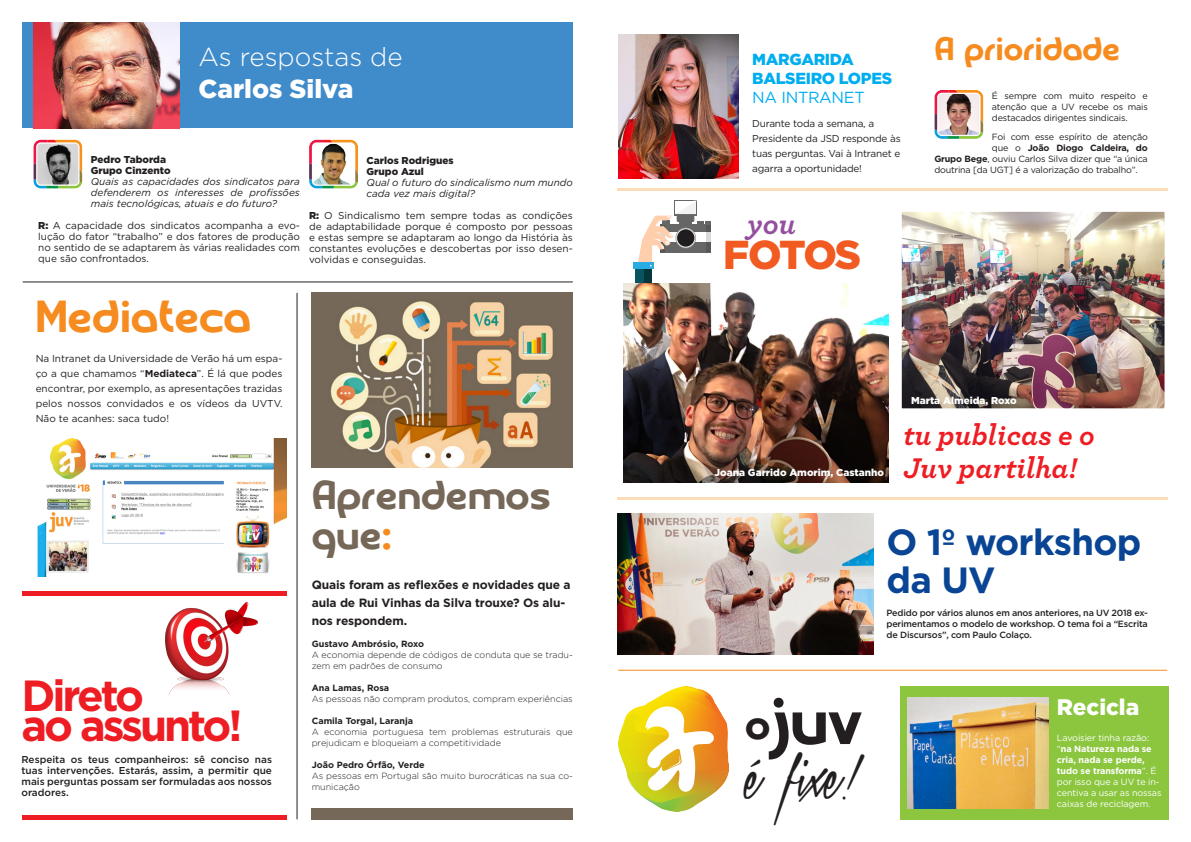
<style>
.page{position:relative;width:1191px;height:842px;background:#fff}
.page>*{position:absolute;margin:0;border:0;box-sizing:border-box;transform-origin:0 0}
.TEXTO{font:66.9px "Melody Melody";color:#231f20}
.TEXTO-2{font:48.9px "Xtreem Medium Demo";color:#231f20}
.BLOCADO{font:45.7px "Melody Melody";color:#f68b1f}
.TEXTO-3{font:700 43.5px "Gotham";letter-spacing:-.07em;color:#ee1d23}
.TEXTO-4{font:43.1px "Melody Melody";color:#231f20}
.TEXTO-5{font:41px/40px "Melody Melody";color:#756858}
.TEXTO-6{font:900 40.4px "Gotham";letter-spacing:-.055em;color:#f15a21}
.BLOCADO-2{font:700 36.4px/38px "Gotham";letter-spacing:-.02em;color:#094594}
.BLOCADO-3{font:33px "Melody Melody";color:#f68b1f}
.TEXTO-7{font:italic 700 30.6px "Archer";color:#94509f}
.TEXTO-8{font:italic 700 29.9px/33.4px "Archer";color:#ee1d23}
.ABERTURA{font:300 26px "Gotham";color:#fff}
.ABERTURA-2{font:900 26px "Gotham";color:#fff}
.BLOCADO-4{font:900 22.5px "Gotham";color:#fff}
.BLOCADO-5{font:900 16px/18.8px "Gotham";letter-spacing:-.02em;color:#00aeef}
.BLOCADO-6{font:700 12px/18px "Gotham";letter-spacing:-.01em;color:#231f20}
.BLOCADO-7{font:10px/11px "Gotham";color:#231f20;text-align:justify}
.BLOCADO-8{font:italic 10px/11px "Gotham";color:#231f20;text-align:justify}
.BLOCADO-9{font:500 10px/11px "Gotham";color:#231f20;text-align:justify}
.TEXTO-9{font:10px/15px "Gotham";letter-spacing:-.02em;color:#231f20}
.BLOCADO-10{font:900 10px "Gotham";color:#231f20}
.BLOCADO-11{font:900 10px "Gotham";color:#fff}
.BLOCADO-12{font:300 9px/11px "Gotham";color:#231f20}
.BLOCADO-13{font:9px/11px "Gotham";letter-spacing:-.02em;color:#231f20;text-align:justify}
.BLOCADO-14{font:9px/11px "Gotham";letter-spacing:-.01em;color:#fff}
.BLOCADO-15{font:500 9px/11px "Gotham";letter-spacing:-.02em;color:#231f20;text-align:justify}
.BLOCADO-16{font:700 9px "Gotham";color:#231f20}
.BLOCADO-17{font:700 9px "Gotham";letter-spacing:-.02em;color:#231f20}
.s1{font-weight:900}
.s2{font-weight:700}
.s3{font-size:48px;color:#f68b1f}
.s4{font-weight:400}
</style>
<div class="page">
<hr style="left:617px;top:189px;width:550px;height:2px;background:#fddcb8">
<div style="left:634px;top:263px;width:20px;height:6px;background:#29abe3"></div>
<div style="left:635px;top:269px;width:17px;height:54px;background:#085461"></div>
<div style="left:644px;top:269px;width:8px;height:54px;background:#05363b"></div>
<svg style="left:638px;top:200px;width:73px;height:66px"></svg>
<div style="left:23px;top:23px;width:550px;height:105px;background:#408bca"></div>
<svg style="left:33px;top:140px;width:49px;height:49px"></svg>
<svg style="left:36px;top:142px;width:44px;height:44px"></svg>
<img style="left:37px;top:144px;width:41px;height:41px">
<svg style="left:309px;top:140px;width:49px;height:49px"></svg>
<div style="left:312px;top:142px;width:43px;height:44px;background:#fff;border-radius:5px"></div>
<img style="left:313px;top:144px;width:41px;height:41px">
<img style="left:33px;top:23px;width:147px;height:105px">
<hr style="left:23px;top:815px;width:264px;height:4px;background:#ee1d23">
<img style="left:166px;top:603px;width:92px;height:91px">
<hr style="left:23px;top:591px;width:264px;height:4px;background:#ee1d23">
<img style="left:37px;top:439px;width:250px;height:138px">
<hr style="left:23px;top:282px;width:550px;height:1px;background:#231f20">
<img style="left:312px;top:293px;width:261px;height:174px">
<div style="left:312px;top:808px;width:261px;height:11px;background:#756858"></div>
<div style="left:900px;top:686px;width:268px;height:133px;background:#8bc63e"></div>
<img style="left:907px;top:697px;width:141px;height:111px">
<hr style="left:297px;top:293px;width:1px;height:526px;background:#231f20">
<img style="left:618px;top:686px;width:111px;height:126px">
<svg style="left:642px;top:703px;width:72px;height:93px"></svg>
<img style="left:617px;top:513px;width:256px;height:142px">
<img style="left:618px;top:35px;width:120px;height:143px">
<img style="left:623px;top:284px;width:265px;height:198px">
<img style="left:902px;top:213px;width:261px;height:194px">
<div style="left:899px;top:210px;width:267px;height:200px;border:2px solid #fff"></div>
<hr style="left:618px;top:670px;width:549px;height:1px;background:#f68b1f">
<hr style="left:617px;top:497px;width:550px;height:3px;background:#fddcb8">
<svg style="left:934px;top:90px;width:49px;height:49px"></svg>
<svg style="left:937px;top:93px;width:43px;height:43px"></svg>
<img style="left:938px;top:94px;width:41px;height:41px">
<p class="ABERTURA" style="left:198px;top:41px;width:206px">As respostas de</p>
<p class="ABERTURA-2" style="left:198px;top:71px;width:156px">Carlos Silva</p>
<p class="BLOCADO-10" style="left:91px;top:153px;width:77px">Pedro Taborda</p>
<p class="BLOCADO-10" style="left:91px;top:164px;width:81px">Grupo Cinzento</p>
<p class="BLOCADO-8" style="left:91px;top:176px;width:210px">Quais as capacidades dos sindicatos para defenderem os interesses de profissões mais tecnológicas, atuais e do futuro?</p>
<p class="BLOCADO-7" style="left:38px;top:220px;width:263px"><span class="s1">R:</span> A capacidade dos sindicatos acompanha a evo&shy;lução do fator “trabalho” e dos fatores de produção no sentido de se adaptarem às várias realidades com que são confrontados.</p>
<p class="BLOCADO-10" style="left:366px;top:154px;width:89px">Carlos Rodrigues</p>
<p class="BLOCADO-10" style="left:366px;top:165px;width:59px">Grupo Azul</p>
<p class="BLOCADO-8" style="left:366px;top:177px;width:208px">Qual o futuro do sindicalismo num mundo cada vez mais digital?</p>
<p class="BLOCADO-7" style="left:309px;top:210px;width:265px"><span class="s1">R:</span> O Sindicalismo tem sempre todas as condições de adaptabilidade porque é composto por pessoas e estas sempre se adaptaram ao longo da História às constantes evoluções e descobertas por isso desen&shy;volvidas e conseguidas.</p>
<p class="BLOCADO" style="left:36px;top:291px;width:217px">Mediateca</p>
<p class="BLOCADO-7" style="left:36px;top:351px;width:248px;line-height:15px">Na Intranet da Universidade de Verão há um espa&shy;ço a que chamamos “<span class="s2">Mediateca</span>”. É lá que podes encontrar, por exemplo, as apresentações trazidas pelos nossos convidados e os vídeos da UVTV.<br>Não te acanhes: saca tudo!</p>
<p class="TEXTO-3" style="left:22px;top:667px;width:124px">Direto</p>
<p class="TEXTO-3" style="left:22px;top:697px;width:222px">ao assunto!</p>
<p class="BLOCADO-9" style="left:22px;top:754px;width:252px">Respeita os teus companheiros: sê conciso nas tuas intervenções. Estarás, assim, a permitir que mais perguntas possam ser formuladas aos nossos oradores.</p>
<p class="TEXTO-5" style="left:312px;top:477px;width:240px">Aprendemos que<span class="s3">:</span></p>
<p class="BLOCADO-6" style="left:312px;top:576px;width:260px">Quais foram as reflexões e novidades que a aula de Rui Vinhas da Silva trouxe? Os alu&shy;nos respondem.</p>
<p class="BLOCADO-16" style="left:312px;top:638px;width:114px">Gustavo Ambrósio, Roxo</p>
<p class="BLOCADO-12" style="left:312px;top:649px;width:263px">A economia depende de códigos de conduta que se tradu&shy;zem em padrões de consumo</p>
<p class="BLOCADO-16" style="left:312px;top:682px;width:79px">Ana Lamas, Rosa</p>
<p class="BLOCADO-12" style="left:312px;top:693px;width:262px">As pessoas não compram produtos, compram experiências</p>
<p class="BLOCADO-16" style="left:312px;top:715px;width:103px">Camila Torgal, Laranja</p>
<p class="BLOCADO-12" style="left:312px;top:726px;width:263px">A economia portuguesa tem problemas estruturais que prejudicam e bloqueiam a competitividade</p>
<p class="BLOCADO-16" style="left:312px;top:759px;width:114px">João Pedro Órfão, Verde</p>
<p class="BLOCADO-12" style="left:312px;top:770px;width:263px">As pessoas em Portugal são muito burocráticas na sua co&shy;municação</p>
<p class="BLOCADO-5" style="left:752px;top:50px;width:141px">MARGARIDA<br>BALSEIRO LOPES<br><span class="s4">NA INTRANET</span></p>
<p class="TEXTO-9" style="left:752px;top:115px;width:150px">Durante toda a semana, a<br>Presidente da JSD responde às tuas perguntas. Vai à Intranet e agarra a oportunidade!</p>
<p class="TEXTO-7" style="left:747px;top:200px;width:50px">you</p>
<p class="TEXTO-6" style="left:723px;top:227px;width:139px">FOTOS</p>
<p class="BLOCADO-3" style="left:934px;top:30px;width:187px">A prioridade</p>
<p class="BLOCADO-13" style="left:992px;top:90px;width:157px">É sempre com muito respeito e atenção que a UV recebe os mais destacados dirigentes sindicais.</p>
<p class="BLOCADO-13" style="left:992px;top:131px;width:157px">Foi com esse espírito de atenção</p>
<p class="BLOCADO-17" style="left:992px;top:142px;width:157px"><span class="s4">que o</span> João Diogo Caldeira, do</p>
<p class="BLOCADO-13" style="left:934px;top:153px;width:215px"><span class="s2">Grupo Bege</span>, ouviu Carlos Silva dizer que “a única</p>
<p class="BLOCADO-13" style="left:934px;top:164px;width:205px">doutrina [da UGT] é a valorização do trabalho”.</p>
<p class="BLOCADO-11" style="left:714px;top:465px;width:171px">Joana Garrido Amorim, Castanho</p>
<p class="BLOCADO-11" style="left:911px;top:393px;width:107px">Marta Almeida, Roxo</p>
<p class="TEXTO-8" style="left:903px;top:416px;width:193px">tu publicas e o<br>Juv partilha!</p>
<p class="BLOCADO-2" style="left:886px;top:522px;width:256px">O 1º workshop da UV</p>
<p class="BLOCADO-15" style="left:886px;top:608px;width:263px">Pedido por vários alunos em anos anteriores, na UV 2018 ex&shy;perimentamos o modelo de workshop. O tema foi a “Escrita de Discursos”, com Paulo Colaço.</p>
<p class="TEXTO" style="left:770px;top:684px;width:93px">juv</p>
<p class="TEXTO-4" style="left:745px;top:700px;width:27px">o</p>
<p class="TEXTO-2" style="left:748px;top:749px;width:110px">é fixe!</p>
<p class="BLOCADO-4" style="left:1057px;top:692px;width:84px">Recicla</p>
<p class="BLOCADO-14" style="left:1057px;top:732px;width:106px">Lavoisier tinha razão: “<span class="s2">na Natureza nada se cria, nada se perde, tudo se transforma</span>”. É por isso que a UV te in&shy;centiva a usar as nossas caixas de reciclagem.</p>
</div>
